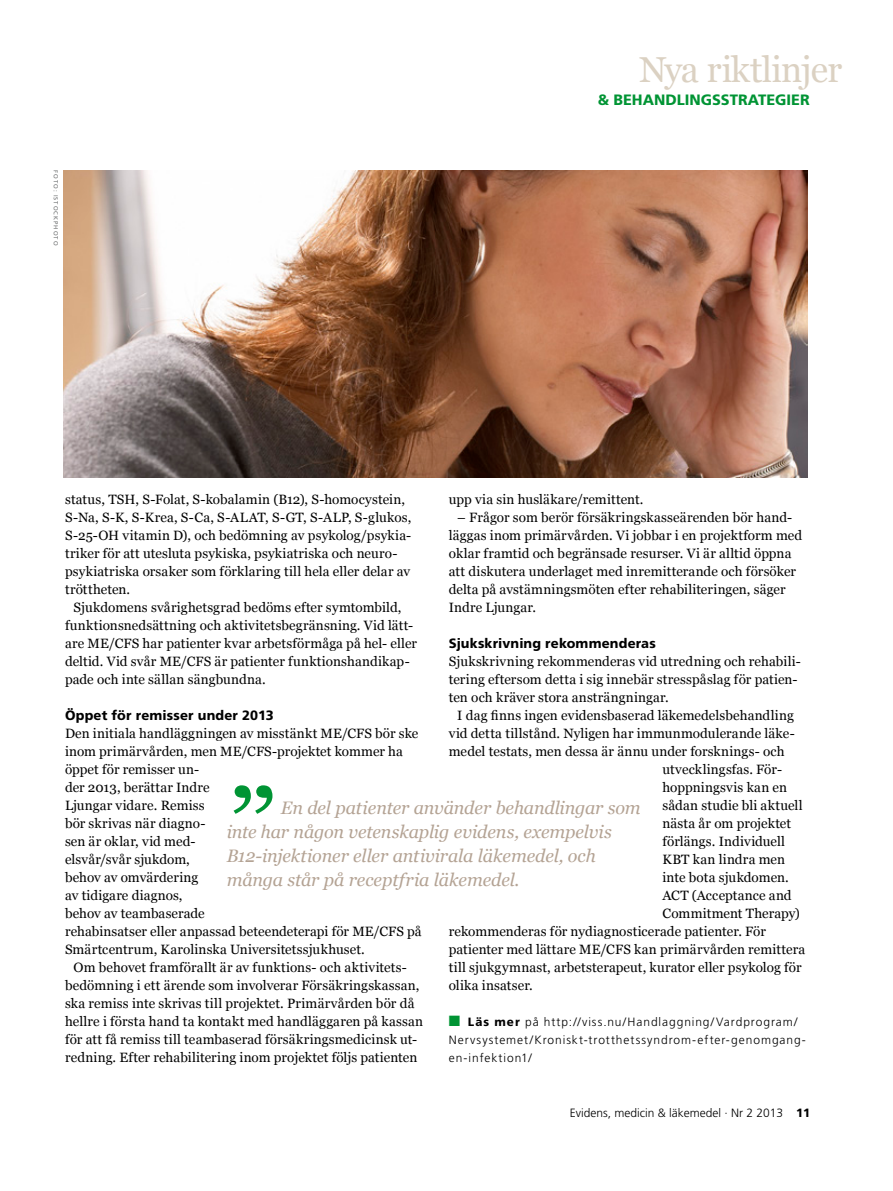
<style>
.page{position:relative;width:893px;height:1191px;background:#fff}
.page>*{position:absolute;margin:0;border:0;box-sizing:border-box;transform-origin:0 0}
.t1{font:36px "Georgia";letter-spacing:-.02em;color:#dbd1c2}
.t2{font:italic 18px/24px "Georgia";letter-spacing:-.01em;color:#b4a394}
.t3{font:800 15px "Frutiger SLLOTF";color:#009434}
.t4{font:13.5px/18px "Georgia";letter-spacing:.01em;color:#000}
.t5{font:800 13.5px "Frutiger SLLOTF";letter-spacing:.01em;color:#000}
.t6{font:300 12px/18px "Frutiger SLLOTF";letter-spacing:.075em;color:#000}
.t7{font:300 12px "Frutiger SLLOTF";color:#000}
.t8{font:6px "Frutiger SLLOTF";letter-spacing:.17em;color:#6f7172}
.s1{color:#009434}
.s2{font-weight:800}
</style>
<div class="page">
<svg style="left:234px;top:785px;width:38px;height:29px"></svg>
<img style="left:64px;top:170px;width:743px;height:307px">
<p class="t8" style="left:59px;top:170px;width:77px;rotate:90deg">Foto: iStockphoto</p>
<h1 class="t1" style="left:639px;top:48px;width:205px">Nya riktlinjer</h1>
<p class="t3" style="left:598px;top:91px;width:56px">&amp; BEHANDLINGSSTRATEGIER</p>
<p class="t4" style="left:449px;top:491px;width:196px">upp via sin husläkare/remittent.</p>
<p class="t4" style="left:449px;top:509px;width:355px;text-indent:9px">– Frågor som berör försäkringskasseärenden bör hand&shy;läggas inom primärvården. Vi jobbar i en projektform med oklar framtid och begränsade resurser. Vi är alltid öppna att diskutera underlaget med inremitterande och försöker delta på avstämningsmöten efter rehabiliteringen, säger Indre Ljungar.</p>
<p class="t5" style="left:449px;top:635px;width:208px">Sjukskrivning rekommenderas</p>
<p class="t4" style="left:449px;top:652px;width:353px">Sjukskrivning rekommenderas vid utredning och rehabili&shy;tering eftersom detta i sig innebär stresspåslag för patien&shy;ten och kräver stora ansträngningar.</p>
<p class="t4" style="left:457px;top:706px;width:338px">I dag finns ingen evidensbaserad läkemedelsbehandling</p>
<p class="t4" style="left:449px;top:724px;width:347px">vid detta tillstånd. Nyligen har immunmodulerande läke-</p>
<p class="t4" style="left:449px;top:742px;width:337px">medel testats, men dessa är ännu under forsknings- och</p>
<p class="t4" style="left:662px;top:760px;width:121px">utvecklingsfas. För-</p>
<p class="t4" style="left:662px;top:778px;width:126px">hoppningsvis kan en</p>
<p class="t4" style="left:662px;top:796px;width:142px">sådan studie bli aktuell</p>
<p class="t4" style="left:662px;top:814px;width:130px">nästa år om projektet</p>
<p class="t4" style="left:662px;top:832px;width:124px">förlängs. Individuell</p>
<p class="t4" style="left:662px;top:850px;width:124px">KBT kan lindra men</p>
<p class="t4" style="left:662px;top:868px;width:128px">inte bota sjukdomen.</p>
<p class="t4" style="left:662px;top:886px;width:131px">ACT (Acceptance and</p>
<p class="t4" style="left:662px;top:904px;width:139px">Commitment Therapy)</p>
<p class="t4" style="left:449px;top:922px;width:319px">rekommenderas för nydiagnosticerade patienter. För</p>
<p class="t4" style="left:449px;top:940px;width:358px">patienter med lättare ME/CFS kan primärvården remittera</p>
<p class="t4" style="left:449px;top:958px;width:354px">till sjukgymnast, arbetsterapeut, kurator eller psykolog för</p>
<p class="t4" style="left:449px;top:976px;width:86px">olika insatser.</p>
<p class="t6" style="left:449px;top:1013px;width:359px"><span class="s1">■</span> <span class="s2">Läs mer</span> på http://viss.nu/Handlaggning/Vardprogram/<br>Nervsystemet/Kroniskt-trotthetssyndrom-efter-genomgang&shy;en-infektion1/</p>
<p class="t4" style="left:65px;top:491px;width:348px">status, TSH, S-Folat, S-kobalamin (B12), S-homocystein, S-Na, S-K, S-Krea, S-Ca, S-ALAT, S-GT, S-ALP, S-glukos, S-25-OH vitamin D), och bedömning av psykolog/psykia&shy;triker för att utesluta psykiska, psykiatriska och neuro&shy;psykiatriska orsaker som förklaring till hela eller delar av tröttheten.</p>
<p class="t4" style="left:65px;top:599px;width:354px;text-indent:9px">Sjukdomens svårighetsgrad bedöms efter symtombild, funktionsnedsättning och aktivitetsbegränsning. Vid lätt&shy;are ME/CFS har patienter kvar arbetsförmåga på hel- eller deltid. Vid svår ME/CFS är patienter funktionshandikap&shy;pade och inte sällan sängbundna.</p>
<p class="t5" style="left:65px;top:707px;width:210px">Öppet för remisser under 2013</p>
<p class="t4" style="left:65px;top:725px;width:358px">Den initiala handläggningen av misstänkt ME/CFS bör ske inom primärvården, men ME/CFS-projektet kommer ha öppet för remisser un-<br>der 2013, berättar Indre<br>Ljungar vidare. Remiss<br>bör skrivas när diagno-<br>sen är oklar, vid med-<br>elsvår/svår sjukdom,<br>behov av omvärdering<br>av tidigare diagnos,<br>behov av teambaserade<br>rehabinsatser eller anpassad beteendeterapi för ME/CFS på<br>Smärtcentrum, Karolinska Universitetssjukhuset.</p>
<p class="t4" style="left:65px;top:959px;width:360px;text-indent:9px">Om behovet framförallt är av funktions- och aktivitets&shy;bedömning i ett ärende som involverar Försäkringskassan, ska remiss inte skrivas till projektet. Primärvården bör då hellre i första hand ta kontakt med handläggaren på kassan för att få remiss till teambaserad försäkringsmedicinsk ut&shy;redning. Efter rehabilitering inom projektet följs patienten</p>
<h2 class="t2" style="left:227px;top:796px;width:416px;text-indent:54px">En del patienter använder behandlingar som inte har någon vetenskaplig evidens, exempelvis B12-injektioner eller antivirala läkemedel, och många står på receptfria läkemedel.</h2>
<p class="t7" style="left:570px;top:1106px;width:242px">Evidens, medicin &amp; läkemedel · Nr 2 2013 <span class="s2">11</span></p>
</div>
